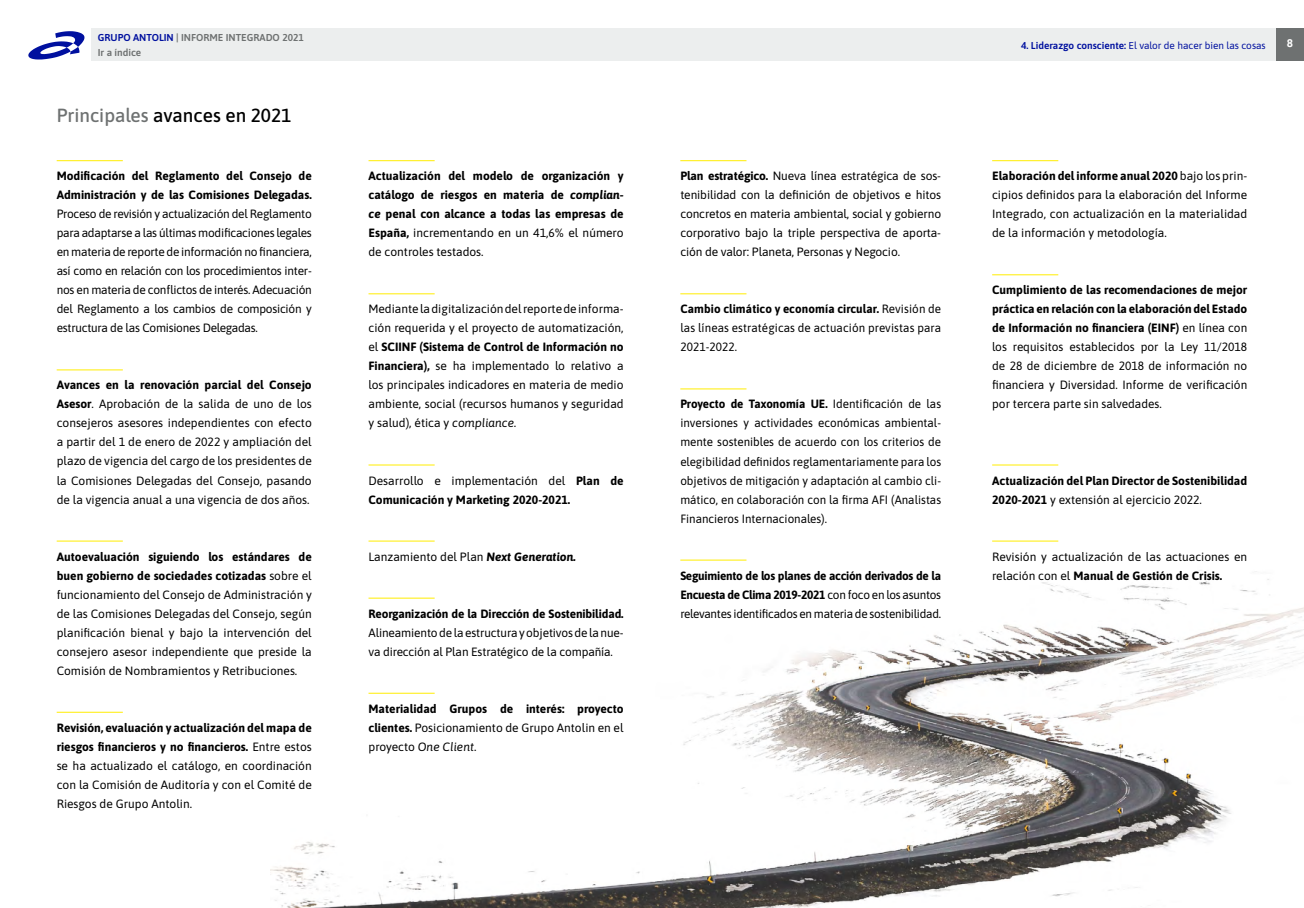
<style>
.page{position:relative;width:1304px;height:908px;background:#fff}
.page>*{position:absolute;margin:0;border:0;box-sizing:border-box;transform-origin:0 0}
.t1{font:500 19px "Asap";color:#000}
.t2{font:12px/19px "Asap";color:#000;text-align:justify}
.t3{font:700 12px/19px "Asap";color:#000}
.t4{font:700 11px "Roboto";color:#fff}
.t5{font:10px "Asap";color:#00109f}
.t6{font:600 10px/15px "Asap";color:#6e7171}
.s1{color:#00109f}
.s2{color:#6e7171}
.s3{font-weight:700}
.s4{font-style:italic}
.s5{font-weight:400}
.s6{font-weight:700;font-style:italic}
.s7{font-weight:400;font-style:italic}
.s8{font-weight:600}
</style>
<div class="page">
<img style="left:271px;top:274px;width:1033px;height:633px">
<hr style="left:57px;top:160px;width:66px;height:1px;background:#ffed00">
<hr style="left:57px;top:369px;width:66px;height:1px;background:#ffed00">
<hr style="left:57px;top:540px;width:66px;height:1px;background:#ffed00">
<hr style="left:57px;top:711px;width:66px;height:1px;background:#ffed00">
<hr style="left:369px;top:160px;width:66px;height:1px;background:#ffed00">
<hr style="left:369px;top:293px;width:66px;height:1px;background:#ffed00">
<hr style="left:369px;top:464px;width:66px;height:1px;background:#ffed00">
<hr style="left:369px;top:540px;width:66px;height:1px;background:#ffed00">
<hr style="left:369px;top:597px;width:66px;height:1px;background:#ffed00">
<hr style="left:369px;top:692px;width:66px;height:1px;background:#ffed00">
<hr style="left:680px;top:160px;width:66px;height:1px;background:#ffed00">
<hr style="left:680px;top:293px;width:66px;height:1px;background:#ffed00">
<hr style="left:680px;top:388px;width:66px;height:1px;background:#ffed00">
<hr style="left:680px;top:559px;width:66px;height:1px;background:#ffed00">
<hr style="left:992px;top:160px;width:66px;height:1px;background:#ffed00">
<hr style="left:992px;top:274px;width:66px;height:1px;background:#ffed00">
<hr style="left:992px;top:464px;width:66px;height:1px;background:#ffed00">
<hr style="left:992px;top:540px;width:66px;height:1px;background:#ffed00">
<div style="left:1276px;top:28px;width:28px;height:33px;background:#6e7171"></div>
<div style="left:91px;top:28px;width:1185px;height:33px;background:#eceeee"></div>
<svg style="left:28px;top:31px;width:57px;height:29px"></svg>
<p class="t6" style="left:98px;top:30px;width:207px"><span class="s1">GRUPO ANTOLIN</span> | INFORME INTEGRADO 2021<br>Ir a índice</p>
<h1 class="t1" style="left:57px;top:102px;width:236px"><span class="s2">Principales</span> avances en 2021</h1>
<p class="t3" style="left:57px;top:166px;width:257px">Modificación del Reglamento del Consejo de<br>Administración y de las Comisiones Delegadas.</p>
<p class="t2" style="left:57px;top:204px;width:257px">Proceso de revisión y actualización del Reglamento para adaptarse a las últimas modificaciones legales en materia de reporte de información no financiera, así como en relación con los procedimientos inter&shy;nos en materia de conflictos de interés. Adecuación del Reglamento a los cambios de composición y estructura de las Comisiones Delegadas.</p>
<p class="t2" style="left:57px;top:375px;width:257px"><span class="s3">Avances en la renovación parcial del Consejo Asesor</span>. Aprobación de la salida de uno de los consejeros asesores independientes con efecto a partir del 1 de enero de 2022 y ampliación del plazo de vigencia del cargo de los presidentes de la Comisiones Delegadas del Consejo, pasando de la vigencia anual a una vigencia de dos años.</p>
<p class="t2" style="left:57px;top:546px;width:257px"><span class="s3">Autoevaluación siguiendo los estándares de buen gobierno de sociedades cotizadas</span> sobre el funcionamiento del Consejo de Administración y de las Comisiones Delegadas del Consejo, según planificación bienal y bajo la intervención del consejero asesor independiente que preside la Comisión de Nombramientos y Retribuciones.</p>
<p class="t2" style="left:57px;top:717px;width:257px"><span class="s3">Revisión, evaluación y actualización del mapa de riesgos financieros y no financieros.</span> Entre estos se ha actualizado el catálogo, en coordinación con la Comisión de Auditoría y con el Comité de Riesgos de Grupo Antolin.</p>
<p class="t3" style="left:369px;top:166px;width:257px;text-align:justify">Actualización del modelo de organización y catálogo de riesgos en materia de <span class="s4">complian&shy;ce</span> penal con alcance a todas las empresas de España, <span class="s5">incrementando en un 41,6% el número de controles testados.</span></p>
<p class="t2" style="left:369px;top:299px;width:257px">Mediante la digitalización del reporte de informa&shy;ción requerida y el proyecto de automatización, el <span class="s3">SCIINF (Sistema de Control de Información no Financiera),</span> se ha implementado lo relativo a los principales indicadores en materia de medio ambiente, social (recursos humanos y seguridad y salud), ética y <span class="s4">compliance.</span></p>
<p class="t3" style="left:369px;top:470px;width:257px"><span class="s5">Desarrollo e implementación del</span> Plan de<br>Comunicación y Marketing 2020-2021.</p>
<p class="t2" style="left:369px;top:546px;width:209px">Lanzamiento del Plan <span class="s6">Next Generation.</span></p>
<p class="t3" style="left:369px;top:603px;width:257px">Reorganización de la Dirección de Sostenibilidad.</p>
<p class="t2" style="left:369px;top:622px;width:257px">Alineamiento de la estructura y objetivos de la nue&shy;va dirección al Plan Estratégico de la compañía.</p>
<p class="t3" style="left:369px;top:698px;width:257px;text-align:justify">Materialidad Grupos de interés: proyecto clientes. <span class="s5">Posicionamiento de Grupo Antolin en el proyecto</span> <span class="s7">One Client</span><span class="s5">.</span></p>
<p class="t2" style="left:680px;top:166px;width:262px"><span class="s3">Plan estratégico.</span> Nueva línea estratégica de sos&shy;tenibilidad con la definición de objetivos e hitos concretos en materia ambiental, social y gobierno corporativo bajo la triple perspectiva de aporta&shy;ción de valor: Planeta, Personas y Negocio.</p>
<p class="t2" style="left:680px;top:299px;width:262px"><span class="s3">Cambio climático y economía circular.</span> Revisión de las líneas estratégicas de actuación previstas para 2021-2022.</p>
<p class="t2" style="left:680px;top:394px;width:262px"><span class="s3">Proyecto de Taxonomía UE.</span> Identificación de las inversiones y actividades económicas ambiental&shy;mente sostenibles de acuerdo con los criterios de elegibilidad definidos reglamentariamente para los objetivos de mitigación y adaptación al cambio cli&shy;mático, en colaboración con la firma AFI (Analistas Financieros Internacionales).</p>
<p class="t2" style="left:680px;top:565px;width:262px"><span class="s3">Seguimiento de los planes de acción derivados de la Encuesta de Clima 2019-2021</span> con foco en los asuntos relevantes identificados en materia de sostenibilidad.</p>
<p class="t5" style="left:1021px;top:38px;width:246px"><span class="s8">4. Liderazgo consciente:</span> El valor de hacer bien las cosas</p>
<p class="t4" style="left:1287px;top:36px;width:8px">8</p>
<p class="t2" style="left:992px;top:166px;width:257px"><span class="s3">Elaboración del informe anual 2020</span> bajo los prin&shy;cipios definidos para la elaboración del Informe Integrado, con actualización en la materialidad de la información y metodología.</p>
<p class="t2" style="left:992px;top:280px;width:257px"><span class="s3">Cumplimiento de las recomendaciones de mejor práctica en relación con la elaboración del Estado de Información no financiera (EINF)</span> en línea con los requisitos establecidos por la Ley 11/2018 de 28 de diciembre de 2018 de información no financiera y Diversidad. Informe de verificación por tercera parte sin salvedades.</p>
<p class="t3" style="left:992px;top:470px;width:257px">Actualización del Plan Director de Sostenibilidad<br>2020-2021 <span class="s5">y extensión al ejercicio 2022.</span></p>
<p class="t2" style="left:992px;top:546px;width:257px">Revisión y actualización de las actuaciones en relación con el <span class="s3">Manual de Gestión de Crisis.</span></p>
</div>
